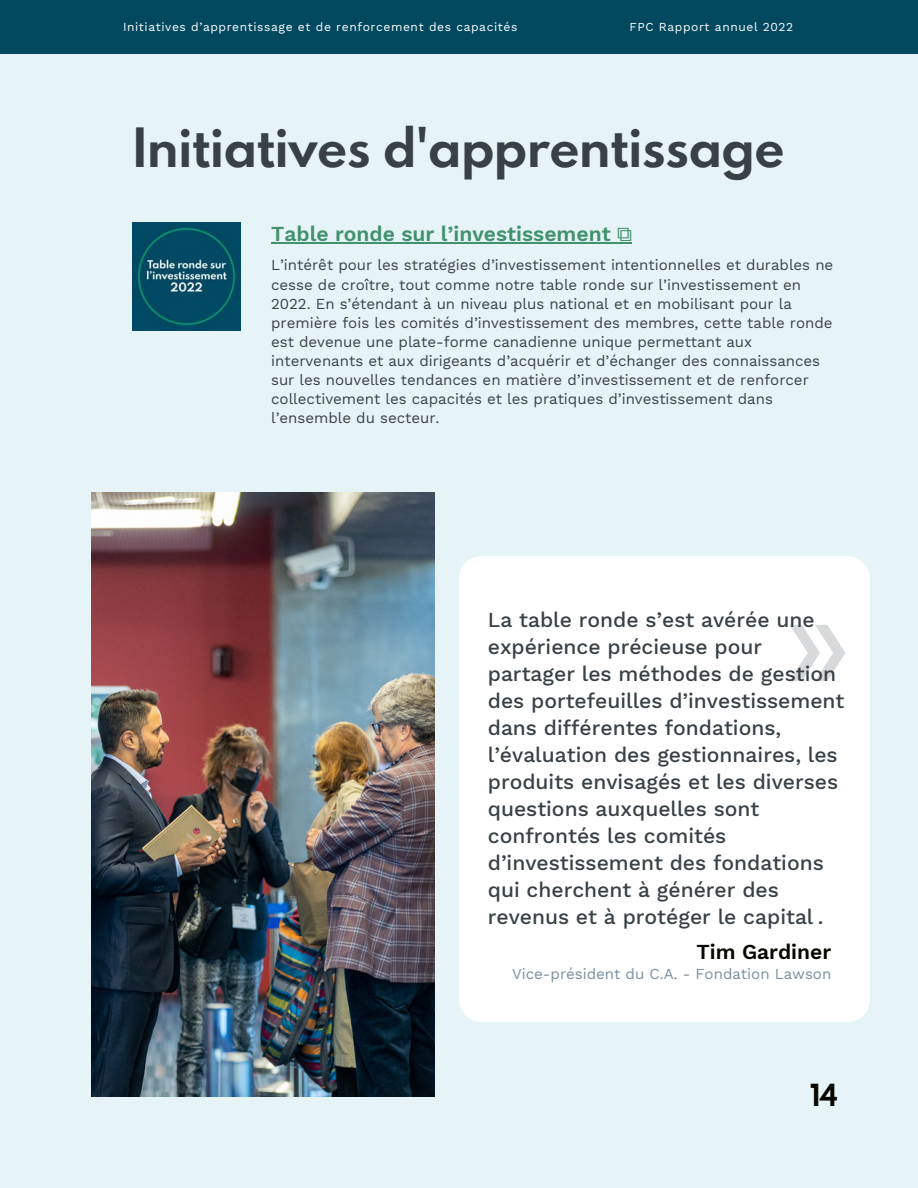
<style>
.page{position:relative;width:918px;height:1188px;background:#e6f3f7}
.page>*{position:absolute;margin:0;border:0;box-sizing:border-box;transform-origin:0 0}
.t1{font:143.55px "Work Sans";color:#394146}
.t2{font:700 48px "Spartan MB";color:#394146}
.t3{font:700 27px "Spartan MB";color:#080600}
.t4{font:500 21px/27px "Work Sans";color:#394146}
.t5{font:600 21px "Work Sans";color:#40916c}
.t6{font:600 21px "Work Sans";color:#080600}
.t7{font:15px/19.2px "Work Sans";color:#394146}
.t8{font:15px "Work Sans";color:#7a8e9c}
.t9{font:12px "Work Sans";letter-spacing:.05em;color:#fff}
.s1{font-family:"Free Serif";font-weight:400}
</style>
<div class="page">
<div style="left:0;top:0;width:918px;height:54px;background:#024960"></div>
<img style="left:92px;top:492px;width:343px;height:605px">
<hr style="left:271px;top:243px;width:361px;height:1px;background:#40916c">
<div style="left:459px;top:556px;width:411px;height:466px;background:#fff;border-radius:22px"></div>
<img style="left:133px;top:222px;width:108px;height:108px">
<p class="t9" style="left:123px;top:20px;width:396px">Initiatives d’apprentissage et de renforcement des capacités</p>
<p class="t9" style="left:630px;top:20px;width:165px">FPC Rapport annuel 2022</p>
<p class="t2" style="left:133px;top:111px;width:653px">Initiatives d'apprentissage</p>
<p class="t5" style="left:271px;top:222px;width:362px">Table ronde sur l’investissement <span class="s1">⧉</span></p>
<p class="t7" style="left:271px;top:256px;width:564px">L’intérêt pour les stratégies d’investissement intentionnelles et durables ne cesse de croître, tout comme notre table ronde sur l’investissement en 2022. En s’étendant à un niveau plus national et en mobilisant pour la première fois les comités d’investissement des membres, cette table ronde est devenue une plate-forme canadienne unique permettant aux intervenants et aux dirigeants d’acquérir et d’échanger des connaissances sur les nouvelles tendances en matière d’investissement et de renforcer collectivement les capacités et les pratiques d’investissement dans l’ensemble du secteur.</p>
<p class="t4" style="left:488px;top:606px;width:358px">La table ronde s’est avérée une expérience précieuse pour partager les méthodes de gestion des portefeuilles d’investissement dans différentes fondations, l’évaluation des gestionnaires, les produits envisagés et les diverses questions auxquelles sont confrontés les comités d’investissement des fondations qui cherchent à générer des revenus et à protéger le capital .</p>
<h1 class="t1" style="left:782px;top:557px;width:72px">»</h1>
<p class="t6" style="left:697px;top:939px;width:136px">Tim Gardiner</p>
<p class="t8" style="left:512px;top:965px;width:321px">Vice-président du C.A. - Fondation Lawson</p>
<p class="t3" style="left:812px;top:1075px;width:27px">14</p>
</div>
